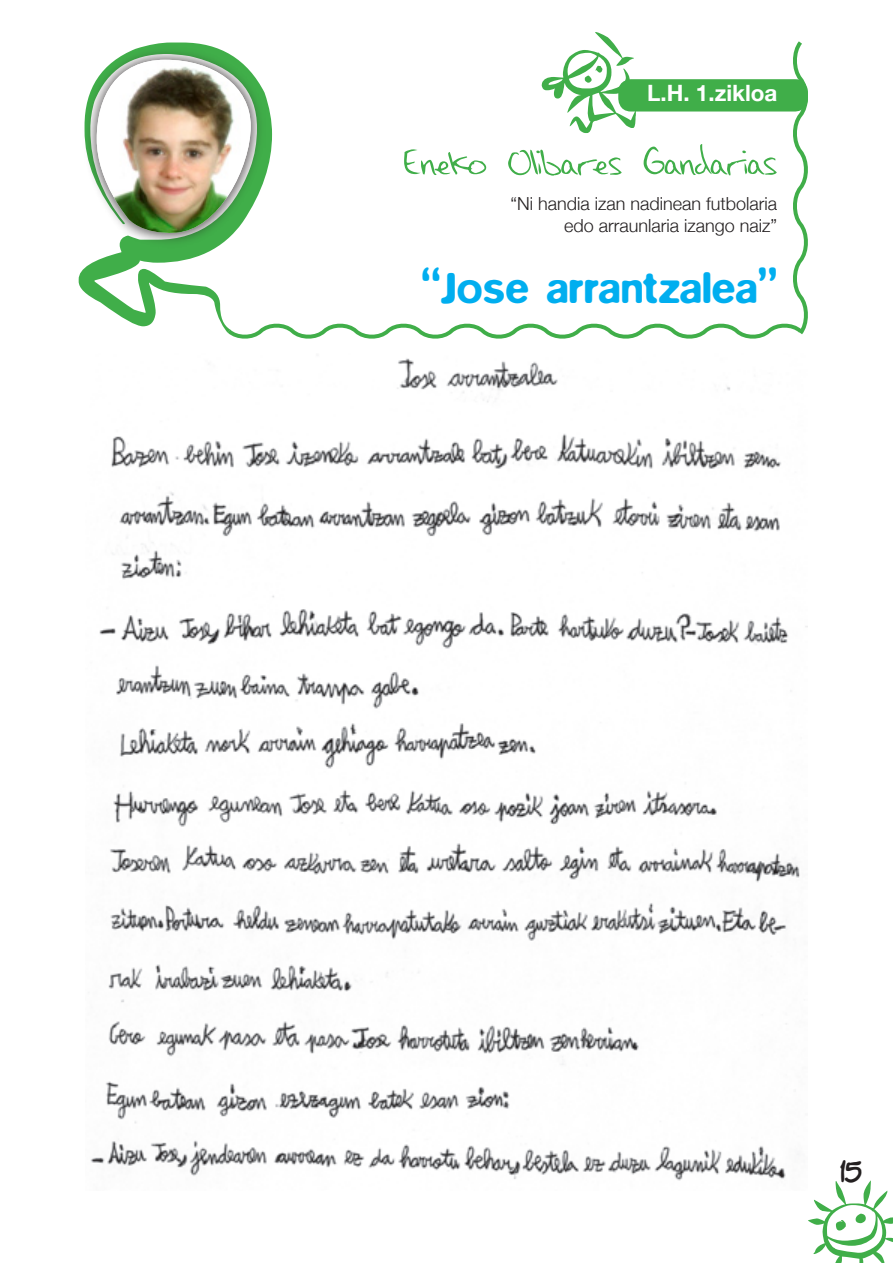
<style>
.page{position:relative;width:893px;height:1263px;background:#fff}
.page>*{position:absolute;margin:0;border:0;box-sizing:border-box;transform-origin:0 0}
.t1{font:500 43.5px "Blur";color:#00aeef}
.t2{font:700 22.5px "Helvetica Neue";color:#fff}
.t3{font:22.5px "Hand Of Sean";color:#231f20}
.t4{font:300 18px "Helvetica Neue";color:#231f20}
</style>
<div class="page">
<svg style="left:808px;top:1180px;width:85px;height:83px"></svg>
<svg style="left:79px;top:260px;width:18px;height:41px"></svg>
<div style="left:82px;top:45px;width:184px;height:204px;background:#231f20;opacity:.75"></div>
<img style="left:90px;top:358px;width:718px;height:823px">
<svg style="left:97px;top:32px;width:711px;height:307px"></svg>
<p class="t2" style="left:647px;top:79px;width:132px">L.H. 1.zikloa</p>
<p class="t4" style="left:510px;top:193px;width:268px">“Ni handia izan nadinean futbolaria</p>
<p class="t4" style="left:564px;top:214px;width:215px">edo arraunlaria izango naiz”</p>
<p class="t1" style="left:421px;top:263px;width:357px">“Jose arrantzalea”</p>
<p class="t3" style="left:840px;top:1152px;width:22px">15</p>
</div>
